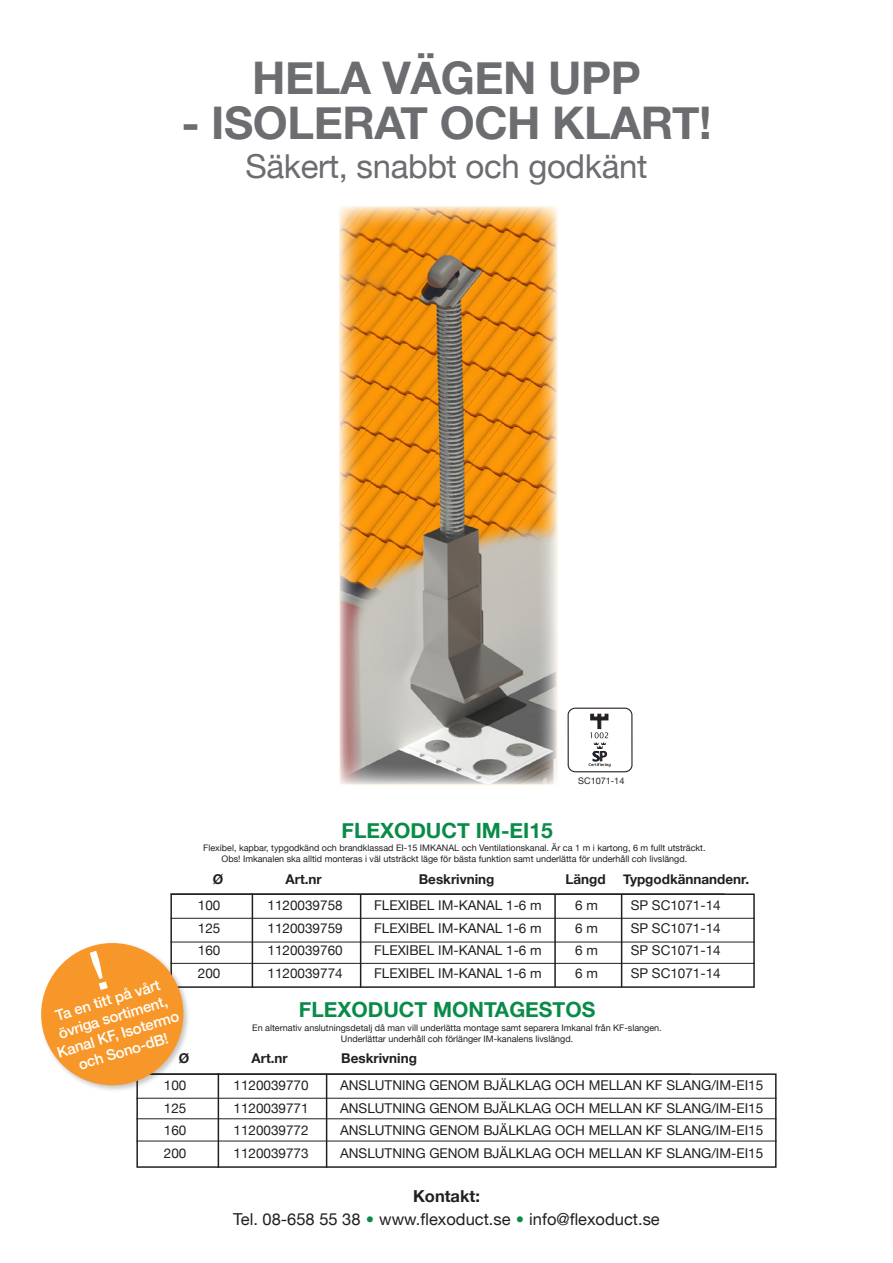
<style>
.page{position:relative;width:893px;height:1263px;background:#fff}
.page>*{position:absolute;margin:0;border:0;box-sizing:border-box;transform-origin:0 0}
.t1{font:700 45px "Helvetica Neue";letter-spacing:-.01em;color:#6c6d70}
.t2{font:33px "Helvetica Neue";letter-spacing:-.01em;color:#6c6d70}
.t3{font:700 21px "Helvetica Neue";color:#098b49}
.t4{font:16.5px "Helvetica Neue";color:#231f20}
.t5{font:700 16.5px "Helvetica Neue";color:#231f20}
.t6{font:500 14.85px/17.9px "Helvetica Neue";color:#fff;text-align:center}
.t7{font:13.5px "Helvetica Neue";color:#231f20}
.t8{font:700 13.5px "Helvetica Neue";color:#231f20}
.t9{font:9px/10.8px "Helvetica Neue";color:#231f20;text-align:center}
.s1{font-size:27px;color:#098b49}
</style>
<div class="page">
<div style="left:170px;top:893px;width:585px;height:95px;border:2px solid #231f20"></div>
<div style="left:136px;top:1073px;width:641px;height:95px;border:2px solid #231f20"></div>
<hr style="left:170px;top:894px;width:555px;height:1px;background:#231f20">
<hr style="left:136px;top:1073px;width:555px;height:1px;background:#231f20">
<hr style="left:170px;top:918px;width:585px;height:1px;background:#231f20">
<hr style="left:136px;top:1098px;width:641px;height:1px;background:#231f20">
<hr style="left:170px;top:942px;width:585px;height:1px;background:#231f20">
<hr style="left:136px;top:1118px;width:641px;height:1px;background:#231f20">
<hr style="left:170px;top:963px;width:585px;height:1px;background:#231f20">
<hr style="left:136px;top:1141px;width:641px;height:1px;background:#231f20">
<hr style="left:252px;top:893px;width:1px;height:95px;background:#231f20">
<hr style="left:218px;top:1073px;width:1px;height:95px;background:#231f20">
<hr style="left:360px;top:894px;width:1px;height:94px;background:#231f20">
<hr style="left:326px;top:1074px;width:1px;height:94px;background:#231f20">
<hr style="left:554px;top:895px;width:2px;height:92px;background:#231f20">
<hr style="left:621px;top:895px;width:1px;height:92px;background:#231f20">
<img style="left:341px;top:208px;width:215px;height:575px">
<div style="left:39px;top:941px;width:151px;height:151px;background:#231f20;opacity:.25"></div>
<div style="left:41px;top:943px;width:142px;height:142px;background:#f79729;border-radius:50%"></div>
<svg style="left:568px;top:708px;width:64px;height:64px"></svg>
<p class="t1" style="left:252px;top:43px;width:390px">HELA VÄGEN UPP</p>
<p class="t1" style="left:181px;top:88px;width:532px">- ISOLERAT OCH KLART!</p>
<p class="t2" style="left:245px;top:143px;width:403px">Säkert, snabbt och godkänt</p>
<p class="t3" style="left:342px;top:814px;width:213px">FLEXODUCT IM-EI15</p>
<p class="t9" style="left:578px;top:776px;width:48px">SC1071-14</p>
<p class="t9" style="left:203px;top:843px;width:504px">Flexibel, kapbar, typgodkänd och brandklassad EI-15 IMKANAL och Ventilationskanal. Är ca 1 m i kartong, 6 m fullt utsträckt.</p>
<p class="t9" style="left:222px;top:854px;width:467px">Obs! Imkanalen ska alltid monteras i väl utsträckt läge för bästa funktion samt underlätta för underhåll coh livslängd.</p>
<p class="t8" style="left:213px;top:868px;width:12px">Ø</p>
<p class="t8" style="left:286px;top:868px;width:38px">Art.nr</p>
<p class="t8" style="left:419px;top:868px;width:77px">Beskrivning</p>
<p class="t8" style="left:566px;top:868px;width:42px">Längd</p>
<p class="t8" style="left:623px;top:868px;width:127px">Typgodkännandenr.</p>
<p class="t7" style="left:198px;top:896px;width:24px">100</p>
<p class="t7" style="left:268px;top:896px;width:77px">1120039758</p>
<p class="t7" style="left:374px;top:896px;width:169px">FLEXIBEL IM-KANAL 1-6 m</p>
<p class="t7" style="left:575px;top:896px;width:24px">6 m</p>
<p class="t7" style="left:631px;top:896px;width:92px">SP SC1071-14</p>
<p class="t7" style="left:198px;top:918px;width:24px">125</p>
<p class="t7" style="left:268px;top:918px;width:77px">1120039759</p>
<p class="t7" style="left:374px;top:918px;width:169px">FLEXIBEL IM-KANAL 1-6 m</p>
<p class="t7" style="left:575px;top:918px;width:24px">6 m</p>
<p class="t7" style="left:631px;top:918px;width:92px">SP SC1071-14</p>
<p class="t7" style="left:198px;top:941px;width:24px">160</p>
<p class="t7" style="left:268px;top:941px;width:77px">1120039760</p>
<p class="t7" style="left:374px;top:941px;width:169px">FLEXIBEL IM-KANAL 1-6 m</p>
<p class="t7" style="left:575px;top:941px;width:24px">6 m</p>
<p class="t7" style="left:631px;top:941px;width:92px">SP SC1071-14</p>
<p class="t7" style="left:198px;top:963px;width:24px">200</p>
<p class="t7" style="left:268px;top:963px;width:77px">1120039774</p>
<p class="t7" style="left:374px;top:963px;width:169px">FLEXIBEL IM-KANAL 1-6 m</p>
<p class="t7" style="left:575px;top:963px;width:24px">6 m</p>
<p class="t7" style="left:631px;top:963px;width:92px">SP SC1071-14</p>
<p class="t6" style="left:44px;top:1009px;width:128px;rotate:-17deg">Ta en titt på vårt övriga sortiment,<br>Kanal KF, Isotermo och Sono-dB!</p>
<p class="t3" style="left:299px;top:993px;width:298px">FLEXODUCT MONTAGESTOS</p>
<p class="t9" style="left:252px;top:1023px;width:411px">En alternativ anslutningsdetalj då man vill underlätta montage samt separera Imkanal från KF-slangen.<br>Underlättar underhåll coh förlänger IM-kanalens livslängd.</p>
<p class="t8" style="left:179px;top:1048px;width:12px">Ø</p>
<p class="t8" style="left:251px;top:1048px;width:38px">Art.nr</p>
<p class="t8" style="left:341px;top:1048px;width:77px">Beskrivning</p>
<p class="t7" style="left:164px;top:1076px;width:24px">100</p>
<p class="t7" style="left:234px;top:1076px;width:77px">1120039770</p>
<p class="t7" style="left:340px;top:1076px;width:425px">ANSLUTNING GENOM BJÄLKLAG OCH MELLAN KF SLANG/IM-EI15</p>
<p class="t7" style="left:164px;top:1098px;width:24px">125</p>
<p class="t7" style="left:234px;top:1098px;width:77px">1120039771</p>
<p class="t7" style="left:340px;top:1098px;width:425px">ANSLUTNING GENOM BJÄLKLAG OCH MELLAN KF SLANG/IM-EI15</p>
<p class="t7" style="left:164px;top:1121px;width:24px">160</p>
<p class="t7" style="left:234px;top:1121px;width:77px">1120039772</p>
<p class="t7" style="left:340px;top:1121px;width:425px">ANSLUTNING GENOM BJÄLKLAG OCH MELLAN KF SLANG/IM-EI15</p>
<p class="t7" style="left:164px;top:1143px;width:24px">200</p>
<p class="t7" style="left:234px;top:1143px;width:77px">1120039773</p>
<p class="t7" style="left:340px;top:1143px;width:425px">ANSLUTNING GENOM BJÄLKLAG OCH MELLAN KF SLANG/IM-EI15</p>
<p class="t5" style="left:413px;top:1183px;width:68px">Kontakt:</p>
<p class="t4" style="left:233px;top:1207px;width:428px">Tel. 08-658 55 38 <span class="s1">•</span> www.flexoduct.se <span class="s1">•</span> info@flexoduct.se</p>
</div>
